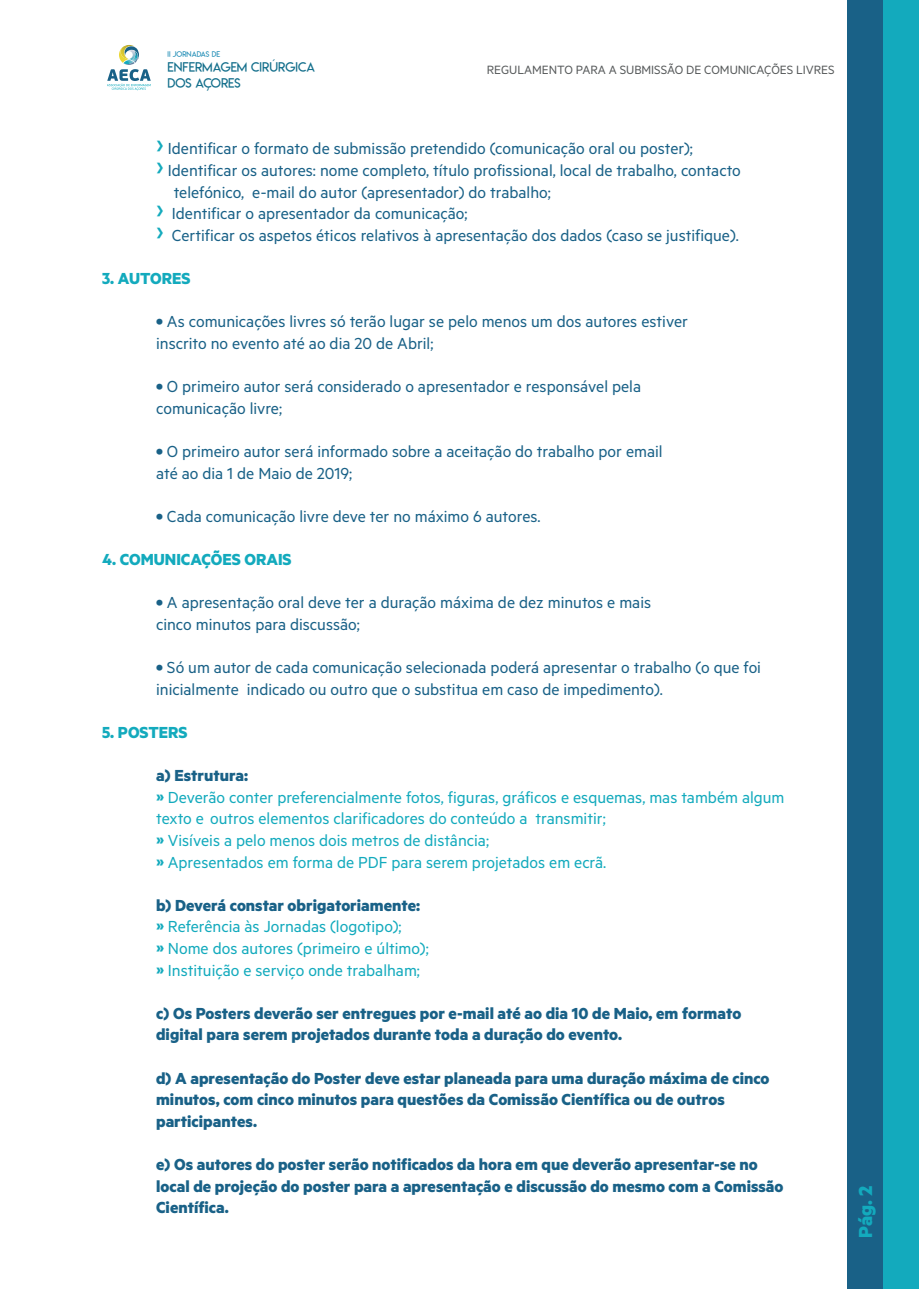
<style>
.page{position:relative;width:919px;height:1289px;background:#fff}
.page>*{position:absolute;margin:0;border:0;box-sizing:border-box;transform-origin:0 0}
.t1{font:700 21.3px "Metric";color:#13aabd}
.t2{font:18px/21.6px "Metric";color:#196187}
.t3{font:700 18px/21.6px "Metric";color:#196187}
.t4{font:18px/21.6px "Metric";color:#13aabd}
.t5{font:700 18px "Metric";color:#13aabd}
.t6{font:13.5px "Metric";letter-spacing:-.005em;color:#575a5b}
.t7{font:12.9px/15.6px "Lemon Milklight";color:#126e8b}
.t8{font:7.5px "Lemon Milklight";color:#248fb7}
.s1{font-size:36px;color:#13aabd}
.s2{font-weight:700}
.s3{font-weight:700;color:#196187}
</style>
<div class="page">
<svg style="left:107px;top:45px;width:44px;height:45px"></svg>
<div style="left:847px;top:0;width:36px;height:1288px;background:#196187"></div>
<div style="left:883px;top:0;width:35px;height:1288px;background:#13aabd"></div>
<p class="t8" style="left:168px;top:49px;width:54px">II JORNADAS DE</p>
<p class="t7" style="left:168px;top:59px;width:149px">ENFERMAGEM CIRÚRGICA<br>DOS AÇORES</p>
<p class="t6" style="left:487px;top:62px;width:349px">REGULAMENTO PARA A SUBMISSÃO DE COMUNICAÇÕES LIVRES</p>
<p class="t2" style="left:156px;top:137px;width:538px"><span class="s1">›</span> Identificar o formato de submissão pretendido (comunicação oral ou poster);</p>
<p class="t2" style="left:156px;top:159px;width:586px"><span class="s1">›</span> Identificar os autores: nome completo, título profissional, local de trabalho, contacto</p>
<p class="t2" style="left:174px;top:180px;width:378px">telefónico, e-mail do autor (apresentador) do trabalho;</p>
<p class="t2" style="left:156px;top:202px;width:313px"><span class="s1">›</span> Identificar o apresentador da comunicação;</p>
<p class="t2" style="left:156px;top:224px;width:584px"><span class="s1">›</span> Certificar os aspetos éticos relativos à apresentação dos dados (caso se justifique).</p>
<p class="t5" style="left:102px;top:267px;width:90px">3. AUTORES</p>
<p class="t2" style="left:156px;top:310px;width:533px"><span class="s2">•</span> As comunicações livres só terão lugar se pelo menos um dos autores estiver inscrito no evento até ao dia 20 de Abril;</p>
<p class="t2" style="left:156px;top:375px;width:486px"><span class="s2">•</span> O primeiro autor será considerado o apresentador e responsável pela comunicação livre;</p>
<p class="t2" style="left:156px;top:440px;width:508px"><span class="s2">•</span> O primeiro autor será informado sobre a aceitação do trabalho por email até ao dia 1 de Maio de 2019;</p>
<p class="t2" style="left:156px;top:504px;width:386px"><span class="s2">•</span> Cada comunicação livre deve ter no máximo 6 autores.</p>
<p class="t5" style="left:102px;top:548px;width:191px">4. COMUNICAÇÕES ORAIS</p>
<p class="t2" style="left:156px;top:591px;width:496px"><span class="s2">•</span> A apresentação oral deve ter a duração máxima de dez minutos e mais cinco minutos para discussão;</p>
<p class="t2" style="left:156px;top:656px;width:606px"><span class="s2">•</span> Só um autor de cada comunicação selecionada poderá apresentar o trabalho (o que foi inicialmente indicado ou outro que o substitua em caso de impedimento).</p>
<p class="t5" style="left:102px;top:721px;width:87px">5. POSTERS</p>
<p class="t4" style="left:156px;top:764px;width:630px"><span class="s3">a) Estrutura:<br></span><span class="s2">»</span> Deverão conter preferencialmente fotos, figuras, gráficos e esquemas, mas também algum texto e outros elementos clarificadores do conteúdo a transmitir;<br><span class="s2">»</span> Visíveis a pelo menos dois metros de distância;<br><span class="s2">»</span> Apresentados em forma de PDF para serem projetados em ecrã.</p>
<p class="t4" style="left:156px;top:893px;width:274px"><span class="s3">b) Deverá constar obrigatoriamente: </span><span class="s2">»</span> Referência às Jornadas (logotipo);<br><span class="s2">»</span> Nome dos autores (primeiro e último); <span class="s2">»</span> Instituição e serviço onde trabalham;</p>
<p class="t3" style="left:156px;top:1001px;width:586px">c) Os Posters deverão ser entregues por e-mail até ao dia 10 de Maio, em formato digital para serem projetados durante toda a duração do evento.</p>
<p class="t3" style="left:156px;top:1066px;width:615px">d) A apresentação do Poster deve estar planeada para uma duração máxima de cinco minutos, com cinco minutos para questões da Comissão Científica ou de outros participantes.</p>
<p class="t3" style="left:156px;top:1153px;width:629px">e) Os autores do poster serão notificados da hora em que deverão apresentar-se no local de projeção do poster para a apresentação e discussão do mesmo com a Comissão<br>Científica.</p>
<p class="t1" style="left:852px;top:1237px;width:53px;rotate:-90deg">Pág. 2</p>
</div>
